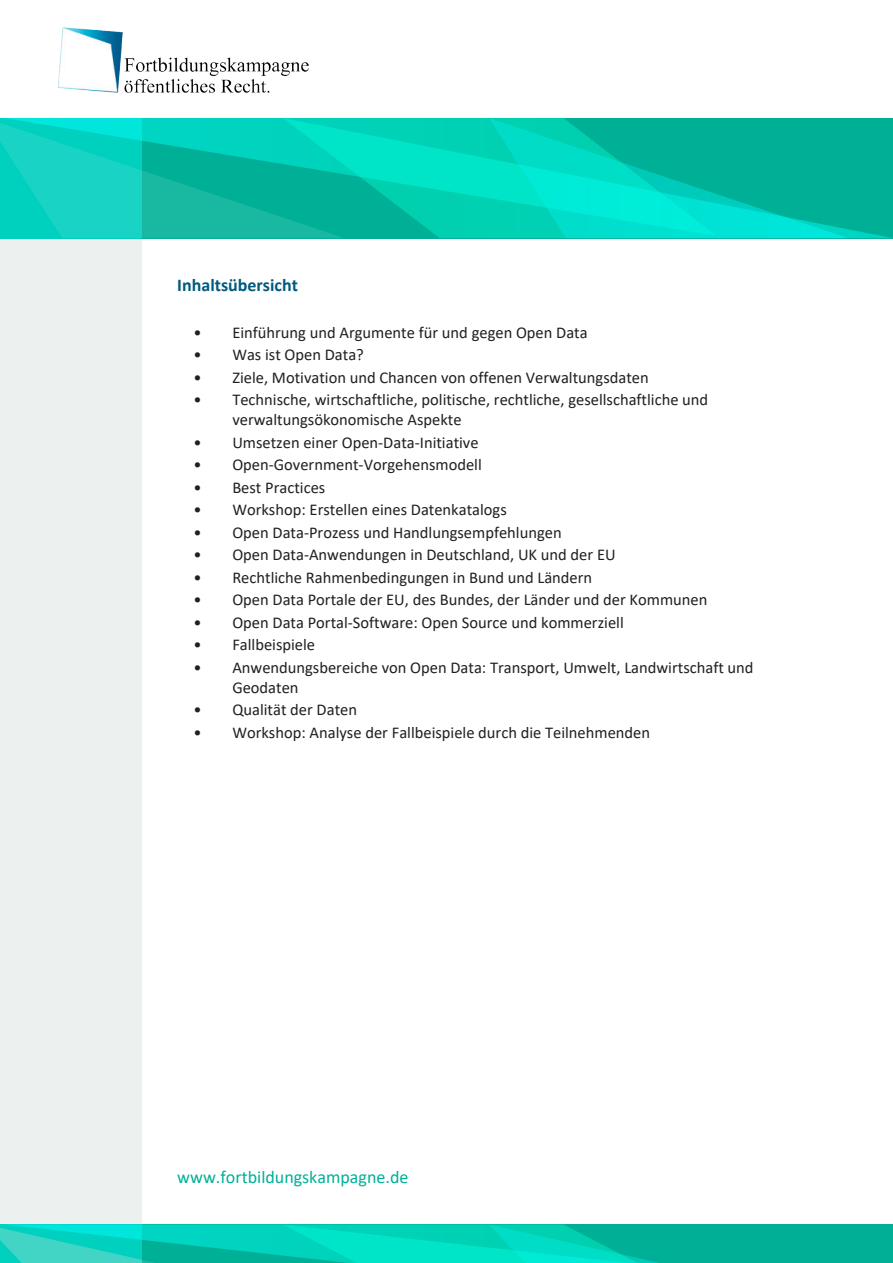
<style>
.page{position:relative;width:893px;height:1263px;background:#fff}
.page>*{position:absolute;margin:0;border:0;box-sizing:border-box;transform-origin:0 0}
.t1{font:18px "Calibri";color:#00b096}
.t2{font:700 18px "Calibri";color:#005a7e}
.t3{font:16.5px/19.8px "Calibri";color:#231f20}
</style>
<div class="page">
<svg style="left:142px;top:1224px;width:751px;height:39px;background:#00c5ac"></svg>
<div style="left:0;top:118px;width:142px;height:1145px;background:#ecf1f0"></div>
<svg style="left:345px;top:118px;width:548px;height:120px;background:#00c9ad"></svg>
<svg style="left:489px;top:118px;width:359px;height:120px;background:#00c9b1"></svg>
<svg style="left:0;top:118px;width:345px;height:120px;background:#0ac7b3"></svg>
<img style="left:58px;top:27px;width:251px;height:66px">
<p class="t2" style="left:177px;top:273px;width:122px">Inhaltsübersicht</p>
<p class="t3" style="left:194px;top:323px;width:396px">• Einführung und Argumente für und gegen Open Data</p>
<p class="t3" style="left:194px;top:345px;width:172px">• Was ist Open Data?</p>
<p class="t3" style="left:194px;top:368px;width:457px">• Ziele, Motivation und Chancen von offenen Verwaltungsdaten</p>
<p class="t3" style="left:232px;top:390px;width:477px;text-indent:-39px">• Technische, wirtschaftliche, politische, rechtliche, gesellschaftliche und verwaltungsökonomische Aspekte</p>
<p class="t3" style="left:194px;top:432px;width:286px">• Umsetzen einer Open-Data-Initiative</p>
<p class="t3" style="left:194px;top:455px;width:290px">• Open-Government-Vorgehensmodell</p>
<p class="t3" style="left:194px;top:477px;width:133px">• Best Practices</p>
<p class="t3" style="left:194px;top:500px;width:315px">• Workshop: Erstellen eines Datenkatalogs</p>
<p class="t3" style="left:194px;top:522px;width:370px">• Open Data-Prozess und Handlungsempfehlungen</p>
<p class="t3" style="left:194px;top:545px;width:423px">• Open Data-Anwendungen in Deutschland, UK und der EU</p>
<p class="t3" style="left:194px;top:567px;width:400px">• Rechtliche Rahmenbedingungen in Bund und Ländern</p>
<p class="t3" style="left:194px;top:590px;width:515px">• Open Data Portale der EU, des Bundes, der Länder und der Kommunen</p>
<p class="t3" style="left:194px;top:612px;width:432px">• Open Data Portal-Software: Open Source und kommerziell</p>
<p class="t3" style="left:194px;top:635px;width:123px">• Fallbeispiele</p>
<p class="t3" style="left:232px;top:657px;width:523px;text-indent:-39px">• Anwendungsbereiche von Open Data: Transport, Umwelt, Landwirtschaft und<br>Geodaten</p>
<p class="t3" style="left:194px;top:700px;width:165px">• Qualität der Daten</p>
<p class="t3" style="left:194px;top:722px;width:458px">• Workshop: Analyse der Fallbeispiele durch die Teilnehmenden</p>
<p class="t1" style="left:177px;top:1164px;width:233px">www.fortbildungskampagne.de</p>
</div>
